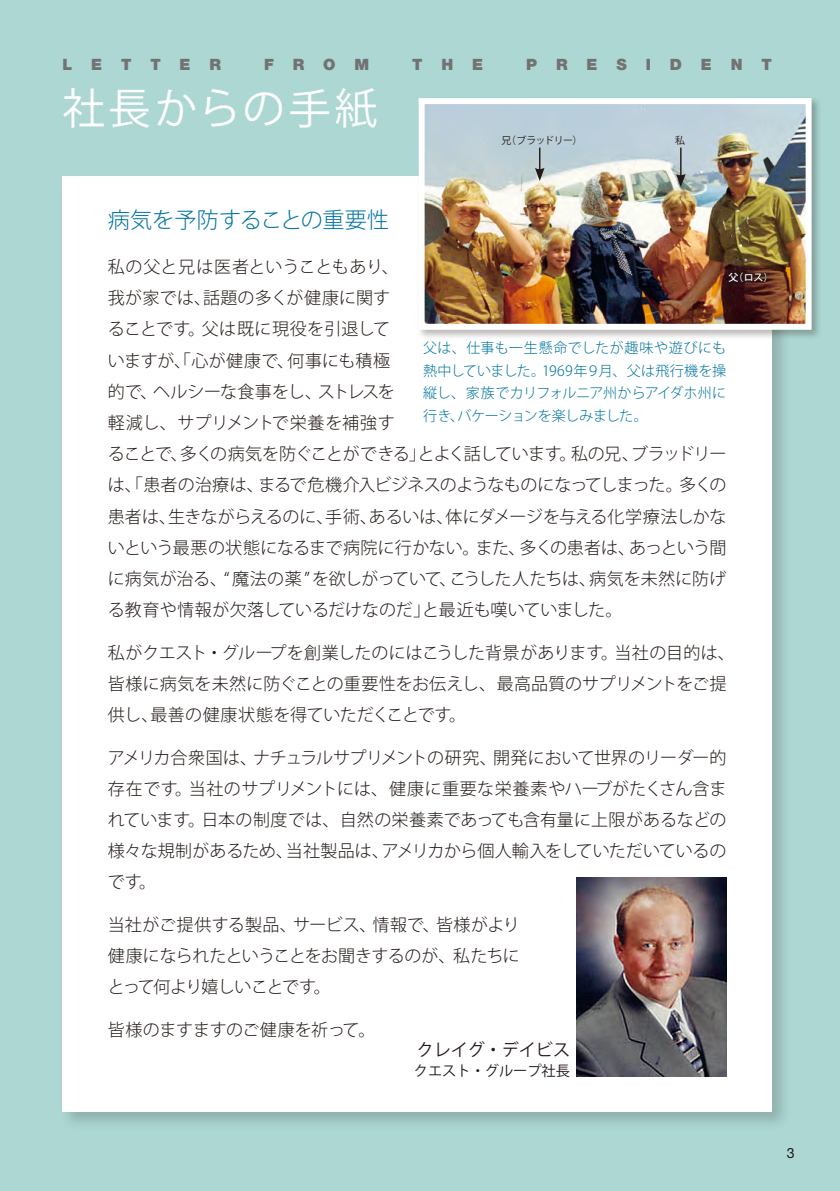
<style>
.page{position:relative;width:840px;height:1191px;background:#fff}
.page>*{position:absolute;margin:0;border:0;box-sizing:border-box;transform-origin:0 0}
.t1{font:42.6px "Koz Go Pro";letter-spacing:.08em;color:#fff}
.t2{font:300 22.2px "Koz Go Pro";letter-spacing:-.015em;color:#00749f}
.t3{font:300 17px/31.2px "Koz Go Pro";letter-spacing:-.01em;color:#231916}
.t4{font:17px "Koz Go Pro";color:#231916}
.t5{font:900 15.6px "Helvetica Neue";letter-spacing:1.21em;color:#727272}
.t6{font:300 14.2px/22.6px "Koz Go Pro";letter-spacing:-.025em;color:#00749f;text-align:justify}
.t7{font:14.2px "Koz Go Pro";color:#231916}
.t8{font:14.2px "Helvetica Neue";color:#231916}
.t9{font:10px "Koz Go Pro";letter-spacing:-.05em;color:#231916}
.t10{font:500 10px "Koz Go Pro";color:#fff}
</style>
<div class="page">
<div style="left:0;top:0;width:839px;height:1191px;background:#acd7d3"></div>
<div style="left:59px;top:173px;width:731px;height:957px;background:#231916;opacity:.2"></div>
<div style="left:62px;top:176px;width:709px;height:935px;background:#fff"></div>
<img style="left:576px;top:877px;width:149px;height:199px">
<div style="left:416px;top:96px;width:405px;height:244px;background:#231916;opacity:.3"></div>
<img style="left:425px;top:105px;width:379px;height:218px">
<div style="left:418px;top:98px;width:393px;height:232px;border:6px solid #fff"></div>
<svg style="left:727px;top:271px;width:39px;height:11px"></svg>
<hr style="left:679px;top:147px;width:2px;height:30px;background:#231916">
<svg style="left:675px;top:174px;width:10px;height:13px"></svg>
<hr style="left:538px;top:147px;width:2px;height:24px;background:#231916">
<svg style="left:534px;top:168px;width:10px;height:13px"></svg>
<p class="t5" style="left:62px;top:55px;width:55px">L ETTE</p>
<p class="t5" style="left:209px;top:55px;width:13px">R</p>
<p class="t5" style="left:264px;top:55px;width:72px">FRO</p>
<p class="t5" style="left:354px;top:55px;width:16px">M</p>
<p class="t5" style="left:412px;top:55px;width:11px">T</p>
<p class="t5" style="left:441px;top:55px;width:42px">H E</p>
<p class="t5" style="left:526px;top:55px;width:81px">PRES</p>
<p class="t5" style="left:645px;top:55px;width:80px">IDENT</p>
<h1 class="t1" style="left:62px;top:81px;width:316px">社長からの手紙</h1>
<p class="t9" style="left:501px;top:134px;width:82px">兄（ブラッドリー）</p>
<p class="t9" style="left:674px;top:134px;width:11px">私</p>
<h2 class="t2" style="left:108px;top:206px;width:282px">病気を予防することの重要性</h2>
<p class="t3" style="left:108px;top:251px;width:619px">私の父と兄は医者ということもあり、<br>我が家では、話題の多くが健康に関す<br>ることです。父は既に現役を引退して<br>いますが、「心が健康で、何事にも積極<br>的で、ヘルシーな食事をし、ストレスを<br>軽減し、サプリメントで栄養を補強す<br>ることで、多くの病気を防ぐことができる」とよく話しています。私の兄、ブラッドリーは、「患者の治療は、まるで危機介入ビジネスのようなものになってしまった。多くの患者は、生きながらえるのに、手術、あるいは、体にダメージを与える化学療法しかないという最悪の状態になるまで病院に行かない。また、多くの患者は、あっという間に病気が治る、“ 魔法の薬 ” を欲しがっていて、こうした人たちは、病気を未然に防げる教育や情報が欠落しているだけなのだ」と最近も嘆いていました。</p>
<p class="t3" style="left:108px;top:637px;width:628px">私がクエスト・グループを創業したのにはこうした背景があります。当社の目的は、皆様に病気を未然に防ぐことの重要性をお伝えし、最高品質のサプリメントをご提供し、最善の健康状態を得ていただくことです。</p>
<p class="t3" style="left:108px;top:742px;width:619px;text-align:justify">アメリカ合衆国は、ナチュラルサプリメントの研究、開発において世界のリーダー的存在です。当社のサプリメントには、健康に重要な栄養素やハーブがたくさん含まれています。日本の制度では、自然の栄養素であっても含有量に上限があるなどの様々な規制があるため、当社製品は、アメリカから個人輸入をしていただいているのです。</p>
<p class="t3" style="left:108px;top:909px;width:413px;text-align:justify">当社がご提供する製品、サービス、情報で、皆様がより健康になられたということをお聞きするのが、私たちにとって何より嬉しいことです。</p>
<p class="t3" style="left:108px;top:1014px;width:269px">皆様のますますのご健康を祈って。</p>
<p class="t10" style="left:728px;top:271px;width:46px">父（ロス）</p>
<p class="t6" style="left:423px;top:337px;width:304px">父は、仕事も一生懸命でしたが趣味や遊びにも熱中していました。1969年９月、父は飛行機を操縦し、家族でカリフォルニア州からアイダホ州に行き、バケーションを楽しみました。</p>
<p class="t4" style="left:416px;top:1038px;width:155px">クレイグ・デイビス</p>
<p class="t7" style="left:413px;top:1061px;width:157px">クエスト・グループ社長</p>
<p class="t8" style="left:786px;top:1144px;width:9px">3</p>
</div>
